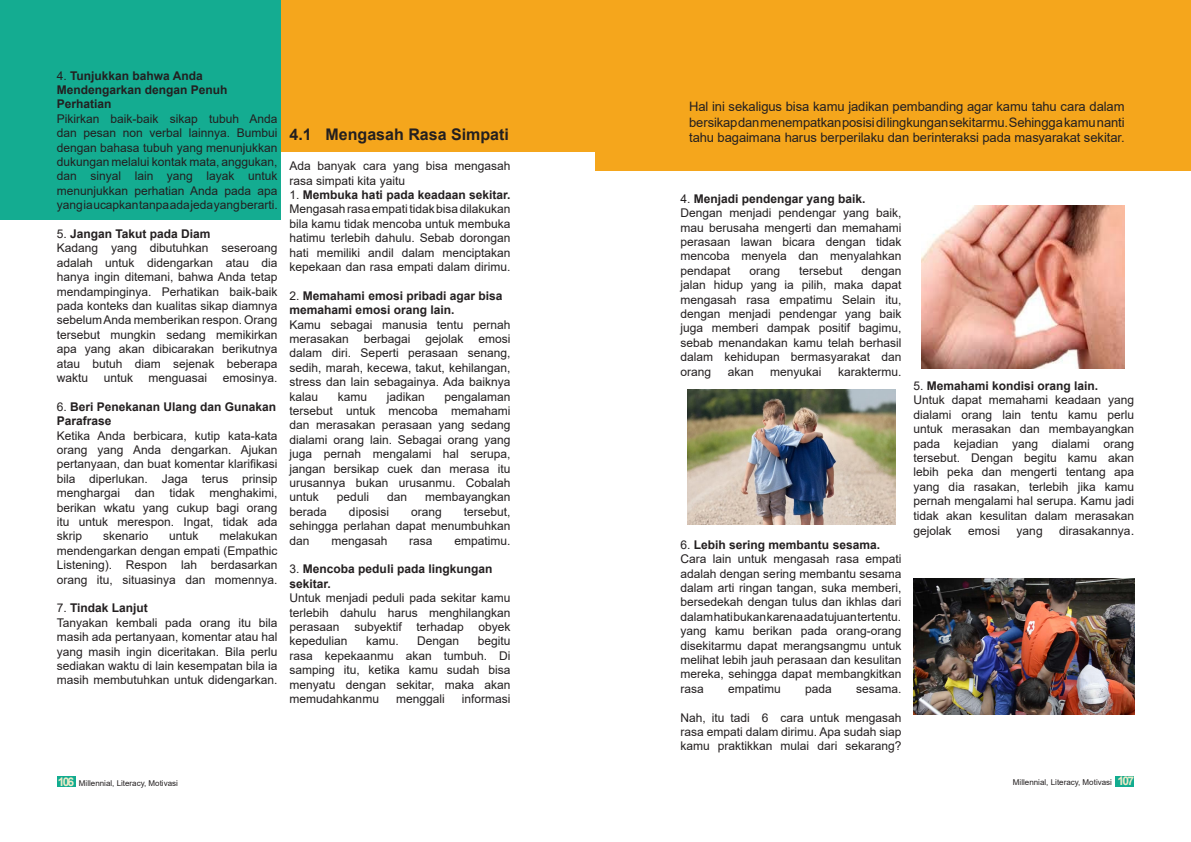
<style>
.page{position:relative;width:1191px;height:842px;background:#fff}
.page>*{position:absolute;margin:0;border:0;box-sizing:border-box;transform-origin:0 0}
.t1{font:700 16px "Arial";color:#231f20}
.t2{font:13px/15.6px "Arial";letter-spacing:-.01em;color:#231f20;text-align:justify}
.t3{font:12px/14.4px "Arial";color:#231f20;text-align:justify}
.t4{font:700 12px/14.4px "Arial";color:#231f20}
.t5{font:8px "Arial";color:#231f20}
.s1{font-weight:400}
.s2{font-size:13px}
.s3{font-weight:700;font-size:12px;color:#edeac8}
</style>
<div class="page">
<div style="left:1115px;top:776px;width:19px;height:10px;background:#12ac90"></div>
<div style="left:57px;top:777px;width:18px;height:10px;background:#12ac90"></div>
<div style="left:241px;top:0;width:354px;height:152px;background:#f5a61c"></div>
<div style="left:0;top:0;width:280px;height:220px;background:#14ac91"></div>
<div style="left:595px;top:0;width:596px;height:170px;background:#f5a61c"></div>
<img style="left:921px;top:205px;width:203px;height:164px">
<img style="left:688px;top:389px;width:207px;height:136px">
<img style="left:913px;top:579px;width:221px;height:135px">
<p class="t4" style="left:57px;top:68px;width:172px"><span class="s1">4.</span> Tunjukkan bahwa Anda<br>Mendengarkan dengan Penuh<br>Perhatian</p>
<p class="t3" style="left:57px;top:111px;width:222px">Pikirkan baik-baik sikap tubuh Anda dan pesan non verbal lainnya. Bumbui dengan bahasa tubuh yang menunjukkan dukungan melalui kontak mata, anggukan, dan sinyal lain yang layak untuk menunjukkan perhatian Anda pada apa yang ia ucapkan tanpa ada jeda yang berarti.</p>
<p class="t4" style="left:57px;top:227px;width:155px"><span class="s1">5.</span> Jangan Takut pada Diam</p>
<p class="t3" style="left:57px;top:241px;width:222px">Kadang yang dibutuhkan seseroang adalah untuk didengarkan atau dia hanya ingin ditemani, bahwa Anda tetap mendampinginya. Perhatikan baik-baik pada konteks dan kualitas sikap diamnya sebelum Anda memberikan respon. Orang tersebut mungkin sedang memikirkan apa yang akan dibicarakan berikutnya atau butuh diam sejenak beberapa waktu</p>
<p class="t3" style="left:104px;top:371px;width:31px">untuk</p>
<p class="t3" style="left:149px;top:371px;width:60px">menguasai</p>
<p class="t3" style="left:223px;top:371px;width:56px">emosinya.</p>
<p class="t4" style="left:57px;top:400px;width:221px"><span class="s1">6.</span> Beri Penekanan Ulang dan Gunakan<br>Parafrase</p>
<p class="t3" style="left:57px;top:428px;width:222px">Ketika Anda berbicara, kutip kata-kata orang yang Anda dengarkan. Ajukan pertanyaan, dan buat komentar klarifikasi bila diperlukan. Jaga terus prinsip menghargai dan tidak menghakimi, berikan wkatu yang cukup bagi orang itu untuk merespon. Ingat, tidak ada skrip</p>
<p class="t3" style="left:57px;top:529px;width:222px;text-indent:163px">melakukan mendengarkan dengan empati (Empathic Listening). Respon lah berdasarkan orang itu, situasinya dan momennya.</p>
<p class="t4" style="left:57px;top:601px;width:93px"><span class="s1">7.</span> Tindak Lanjut</p>
<p class="t3" style="left:57px;top:615px;width:222px">Tanyakan kembali pada orang itu bila masih ada pertanyaan, komentar atau hal yang masih ingin diceritakan. Bila perlu sediakan waktu di lain kesempatan bila ia masih membutuhkan untuk didengarkan.</p>
<p class="t3" style="left:103px;top:529px;width:47px">skenario</p>
<p class="t3" style="left:169px;top:529px;width:31px">untuk</p>
<p class="t1" style="left:290px;top:123px;width:221px">4.1 Mengasah Rasa Simpati</p>
<p class="t3" style="left:290px;top:159px;width:222px">Ada banyak cara yang bisa mengasah rasa simpati kita yaitu</p>
<p class="t4" style="left:290px;top:188px;width:222px"><span class="s1">1.</span> Membuka hati pada keadaan sekitar.</p>
<p class="t3" style="left:290px;top:202px;width:222px">Mengasah rasa empati tidak bisa dilakukan bila kamu tidak mencoba untuk membuka hatimu terlebih dahulu. Sebab dorongan hati memiliki andil dalam menciptakan kepekaan dan rasa empati dalam dirimu.</p>
<p class="t4" style="left:290px;top:288px;width:214px"><span class="s1">2.</span> Memahami emosi pribadi agar bisa memahami emosi orang lain.</p>
<p class="t3" style="left:290px;top:317px;width:222px">Kamu sebagai manusia tentu pernah merasakan berbagai gejolak emosi dalam diri. Seperti perasaan senang, sedih, marah, kecewa, takut, kehilangan, stress dan lain sebagainya. Ada baiknya kalau</p>
<p class="t3" style="left:290px;top:389px;width:222px;text-indent:155px">pengalaman tersebut untuk mencoba memahami dan merasakan perasaan yang sedang dialami orang lain. Sebagai orang yang juga pernah mengalami hal serupa, jangan bersikap cuek dan merasa itu urusannya bukan urusanmu. Cobalah untuk</p>
<p class="t3" style="left:338px;top:389px;width:31px">kamu</p>
<p class="t3" style="left:387px;top:389px;width:40px">jadikan</p>
<p class="t3" style="left:337px;top:490px;width:34px">peduli</p>
<p class="t3" style="left:387px;top:490px;width:22px">dan</p>
<p class="t3" style="left:425px;top:490px;width:87px">membayangkan</p>
<p class="t3" style="left:290px;top:504px;width:222px;text-indent:174px">tersebut, sehingga perlahan dapat menumbuhkan dan</p>
<p class="t3" style="left:290px;top:504px;width:39px">berada</p>
<p class="t3" style="left:349px;top:504px;width:42px">diposisi</p>
<p class="t3" style="left:411px;top:504px;width:32px">orang</p>
<p class="t3" style="left:331px;top:533px;width:58px">mengasah</p>
<p class="t3" style="left:409px;top:533px;width:25px">rasa</p>
<p class="t3" style="left:454px;top:533px;width:58px">empatimu.</p>
<p class="t4" style="left:290px;top:562px;width:204px"><span class="s1">3.</span> Mencoba peduli pada lingkungan sekitar.</p>
<p class="t3" style="left:290px;top:591px;width:222px">Untuk menjadi peduli pada sekitar kamu terlebih dahulu harus menghilangkan perasaan subyektif terhadap obyek kepedulian</p>
<p class="t3" style="left:290px;top:634px;width:222px;text-indent:188px">begitu rasa kepekaanmu akan tumbuh. Di samping itu, ketika kamu sudah bisa menyatu dengan sekitar, maka akan memudahkanmu</p>
<p class="t3" style="left:366px;top:634px;width:34px">kamu.</p>
<p class="t3" style="left:417px;top:634px;width:44px">Dengan</p>
<p class="t3" style="left:396px;top:691px;width:50px">menggali</p>
<p class="t3" style="left:462px;top:691px;width:50px">informasi</p>
<p class="t2" style="left:689px;top:99px;width:437px">Hal ini sekaligus bisa kamu jadikan pembanding agar kamu tahu cara dalam bersikap dan menempatkan posisi di lingkungan sekitarmu. Sehingga kamu nanti tahu bagaimana harus berperilaku dan berinteraksi pada masyarakat sekitar.</p>
<p class="t4" style="left:680px;top:192px;width:186px"><span class="s1">4.</span> Menjadi pendengar yang baik.</p>
<p class="t3" style="left:680px;top:206px;width:222px">Dengan menjadi pendengar yang baik, mau berusaha mengerti dan memahami perasaan lawan bicara dengan tidak mencoba menyela dan menyalahkan pendapat</p>
<p class="t3" style="left:680px;top:263px;width:222px;text-indent:181px">dengan jalan hidup yang ia pilih, maka dapat mengasah rasa empatimu Selain itu, dengan menjadi pendengar yang baik juga memberi dampak positif bagimu, sebab menandakan kamu telah berhasil dalam kehidupan bermasyarakat dan orang</p>
<p class="t3" style="left:749px;top:263px;width:32px">orang</p>
<p class="t3" style="left:799px;top:263px;width:45px">tersebut</p>
<p class="t3" style="left:727px;top:364px;width:28px">akan</p>
<p class="t3" style="left:770px;top:364px;width:53px">menyukai</p>
<p class="t3" style="left:838px;top:364px;width:65px">karaktermu.</p>
<p class="t4" style="left:680px;top:537px;width:201px"><span class="s1">6.</span> Lebih sering membantu sesama.</p>
<p class="t3" style="left:680px;top:552px;width:222px">Cara lain untuk mengasah rasa empati adalah dengan sering membantu sesama dalam arti ringan tangan, suka memberi, bersedekah dengan tulus dan ikhlas dari dalam hati bukan karena ada tujuan tertentu. yang kamu berikan pada orang-orang disekitarmu dapat merangsangmu untuk melihat lebih jauh perasaan dan kesulitan mereka, sehingga dapat membangkitkan rasa</p>
<p class="t3" style="left:728px;top:681px;width:54px">empatimu</p>
<p class="t3" style="left:805px;top:681px;width:28px">pada</p>
<p class="t3" style="left:856px;top:681px;width:47px">sesama.</p>
<p class="t3" style="left:680px;top:710px;width:222px">Nah, itu tadi 6 cara untuk mengasah rasa empati dalam dirimu. Apa sudah siap kamu praktikkan mulai dari sekarang?</p>
<p class="t4" style="left:913px;top:379px;width:186px"><span class="s1">5.</span> Memahami kondisi orang lain.</p>
<p class="t3" style="left:913px;top:393px;width:222px">Untuk dapat memahami keadaan yang dialami orang lain tentu kamu perlu untuk merasakan dan membayangkan pada kejadian yang dialami orang tersebut. Dengan begitu kamu akan lebih peka dan mengerti tentang apa yang dia rasakan, terlebih jika kamu pernah mengalami hal serupa. Kamu jadi tidak akan kesulitan dalam merasakan</p>
<p class="t3" style="left:913px;top:524px;width:40px">gejolak</p>
<p class="t3" style="left:968px;top:524px;width:34px">emosi</p>
<p class="t3" style="left:1016px;top:524px;width:28px">yang</p>
<p class="t3" style="left:1059px;top:524px;width:76px">dirasakannya<span class="s2">.</span></p>
<p class="t5" style="left:58px;top:778px;width:121px"><span class="s3">106</span> Millennial, Literacy, Motivasi</p>
<p class="t5" style="left:1013px;top:777px;width:123px">Millennial, Literacy, Motivasi <span class="s3">107</span></p>
</div>
